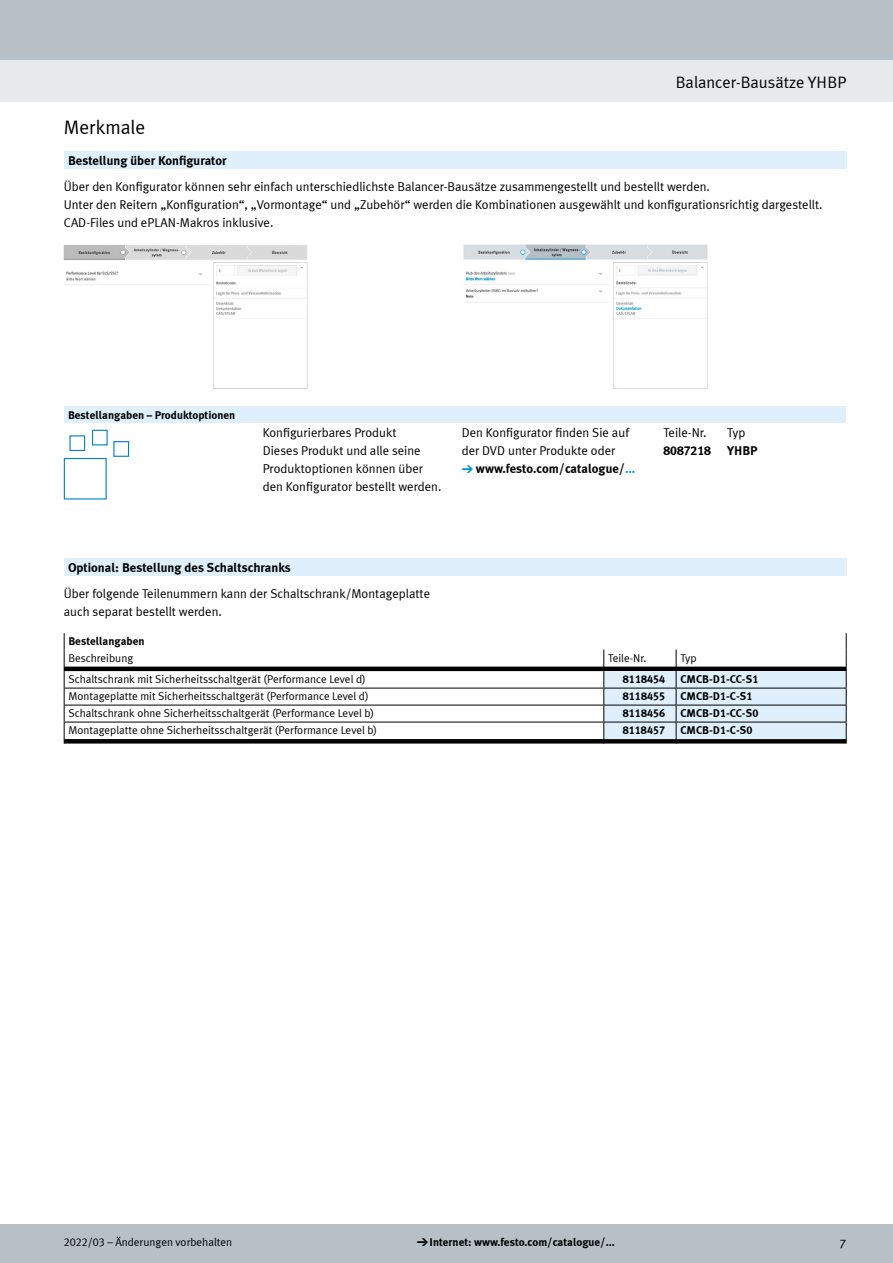
<style>
.page{position:relative;width:893px;height:1263px;background:#fff}
.page>*{position:absolute;margin:0;border:0;box-sizing:border-box;transform-origin:0 0}
.t1{font:19.5px "Meta Plus LF";color:#000}
.t2{font:16.5px "Meta Plus LF";color:#000}
.t3{font:12.75px/18px "Meta Plus LF";color:#000}
.t4{font:700 12.75px "Meta Plus LF";color:#000}
.t5{font:11.25px "Meta Plus LF";color:#000}
.t6{font:700 11.25px "Meta Plus LF";color:#000}
.s1{font-family:"Meto Pict 182";font-size:11.25px;color:#0095db}
.s2{font-weight:700}
.s3{font-weight:700;color:#0095db}
.s4{font-family:"Meto Pict 182";font-weight:400}
</style>
<div class="page">
<div style="left:0;top:1225px;width:893px;height:38px;background:#b6c0c6"></div>
<div style="left:0;top:60px;width:893px;height:42px;background:#e7eaec"></div>
<div style="left:0;top:0;width:893px;height:60px;background:#b6c0c6"></div>
<div style="left:64px;top:151px;width:782px;height:18px;background:#dff0fc"></div>
<img style="left:64px;top:245px;width:244px;height:144px">
<img style="left:463px;top:244px;width:244px;height:145px">
<div style="left:64px;top:406px;width:781px;height:17px;background:#dff0fc"></div>
<div style="left:64px;top:458px;width:43px;height:41px;border:1px solid #0080c6"></div>
<div style="left:69px;top:435px;width:16px;height:16px;background:#fff;border:1px solid #0080c6"></div>
<div style="left:92px;top:430px;width:16px;height:15px;border:1px solid #0080c6"></div>
<div style="left:113px;top:441px;width:16px;height:16px;border:1px solid #0080c6"></div>
<div style="left:64px;top:558px;width:782px;height:18px;background:#dff0fc"></div>
<svg style="left:65px;top:667px;width:538px;height:76px"></svg>
<hr style="left:64px;top:688px;width:540px;height:1px;background:#000">
<hr style="left:64px;top:705px;width:540px;height:1px;background:#000">
<hr style="left:64px;top:722px;width:540px;height:1px;background:#000">
<svg style="left:64px;top:633px;width:1px;height:110px"></svg>
<svg style="left:603px;top:633px;width:244px;height:110px"></svg>
<p class="t2" style="left:676px;top:73px;width:172px">Balancer-Bausätze YHBP</p>
<h1 class="t1" style="left:64px;top:116px;width:83px">Merkmale</h1>
<p class="t4" style="left:68px;top:152px;width:160px">Bestellung über Konfigurator</p>
<p class="t3" style="left:64px;top:177px;width:760px">Über den Konfigurator können sehr einfach unterschiedlichste Balancer-Bausätze zusammengestellt und bestellt werden.<br>Unter den Reitern „Konfiguration“, „Vormontage“ und „Zubehör“ werden die Kombinationen ausgewählt und konfigurationsrichtig dargestellt.<br>CAD-Files und ePLAN-Makros inklusive.</p>
<p class="t6" style="left:68px;top:408px;width:169px">Bestellangaben – Produktoptionen</p>
<p class="t3" style="left:263px;top:423px;width:180px">Konfigurierbares Produkt<br>Dieses Produkt und alle seine<br>Produktoptionen können über den Konfigurator bestellt werden.</p>
<p class="t3" style="left:462px;top:423px;width:175px">Den Konfigurator finden Sie auf der DVD unter Produkte oder<br><span class="s1">d</span> <span class="s2">www.festo.com/catalogue/</span><span class="s3">...</span></p>
<p class="t3" style="left:663px;top:423px;width:45px">Teile-Nr.</p>
<p class="t4" style="left:663px;top:442px;width:49px">8087218</p>
<p class="t3" style="left:727px;top:423px;width:20px">Typ</p>
<p class="t4" style="left:727px;top:442px;width:32px">YHBP</p>
<p class="t4" style="left:68px;top:559px;width:224px">Optional: Bestellung des Schaltschranks</p>
<p class="t3" style="left:64px;top:584px;width:368px">Über folgende Teilenummern kann der Schaltschrank/Montageplatte auch separat bestellt werden.</p>
<p class="t6" style="left:68px;top:634px;width:78px">Bestellangaben</p>
<p class="t5" style="left:68px;top:652px;width:66px">Beschreibung</p>
<p class="t5" style="left:608px;top:652px;width:40px">Teile-Nr.</p>
<p class="t5" style="left:680px;top:652px;width:18px">Typ</p>
<p class="t5" style="left:68px;top:673px;width:299px">Schaltschrank mit Sicherheitsschaltgerät (Performance Level d)</p>
<p class="t6" style="left:623px;top:672px;width:44px">8118454</p>
<p class="t6" style="left:680px;top:672px;width:80px">CMCB-D1-CC-S1</p>
<p class="t5" style="left:68px;top:690px;width:302px">Montageplatte mit Sicherheitsschaltgerät (Performance Level d)</p>
<p class="t6" style="left:623px;top:689px;width:44px">8118455</p>
<p class="t6" style="left:680px;top:689px;width:74px">CMCB-D1-C-S1</p>
<p class="t5" style="left:68px;top:707px;width:307px">Schaltschrank ohne Sicherheitsschaltgerät (Performance Level b)</p>
<p class="t6" style="left:623px;top:706px;width:44px">8118456</p>
<p class="t6" style="left:680px;top:706px;width:80px">CMCB-D1-CC-S0</p>
<p class="t5" style="left:68px;top:724px;width:310px">Montageplatte ohne Sicherheitsschaltgerät (Performance Level b)</p>
<p class="t6" style="left:623px;top:723px;width:44px">8118457</p>
<p class="t6" style="left:680px;top:723px;width:74px">CMCB-D1-C-S0</p>
<p class="t5" style="left:64px;top:1236px;width:170px">2022/03 – Änderungen vorbehalten</p>
<p class="t6" style="left:417px;top:1235px;width:199px"><span class="s4">d</span>Internet: www.festo.com/catalogue/...</p>
<p class="t3" style="left:839px;top:1234px;width:8px">7</p>
</div>
